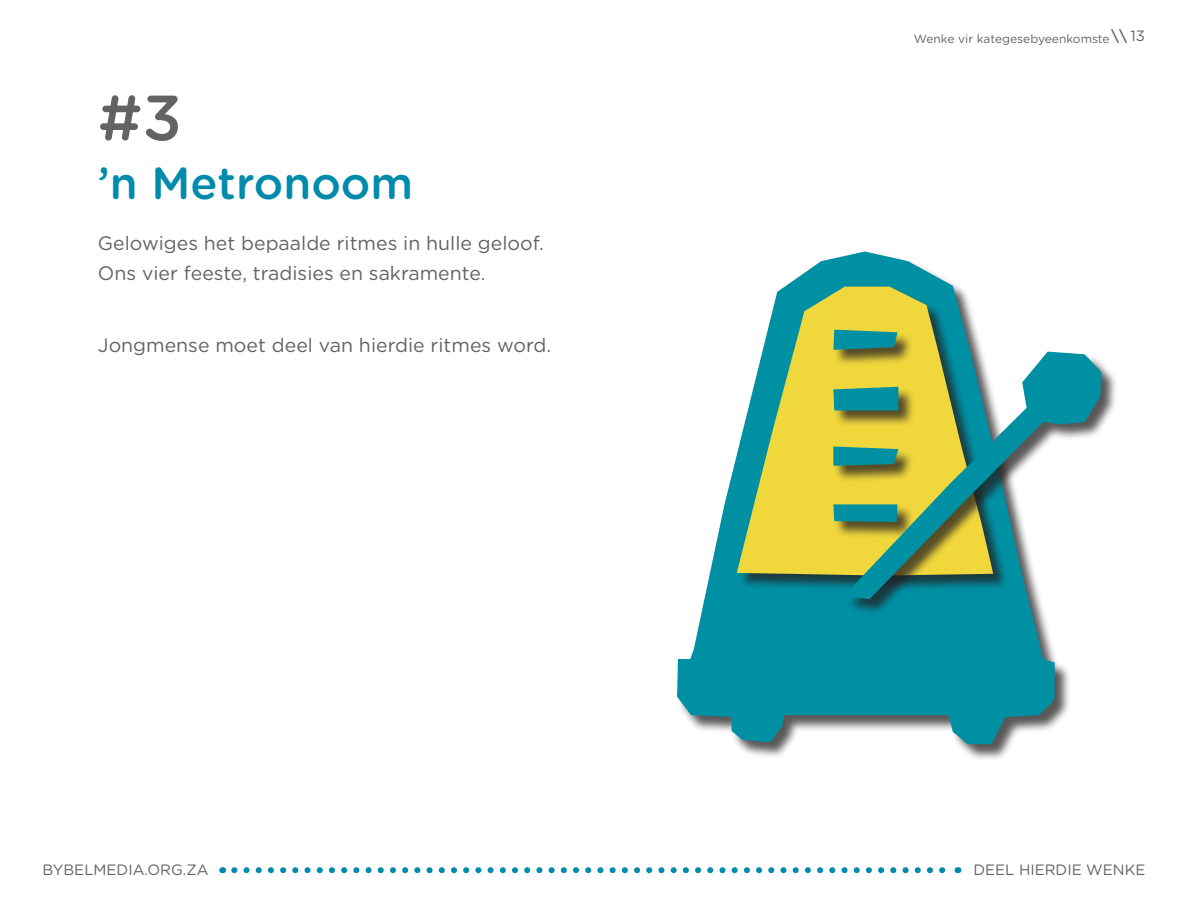
<style>
.page{position:relative;width:1188px;height:918px;background:#fff}
.page>*{position:absolute;margin:0;border:0;box-sizing:border-box;transform-origin:0 0}
.t1{font:500 63.75px "Gotham Rounded";color:#636366}
.t2{font:500 45px "Gotham Rounded";color:#008aac}
.t3{font:19.5px/30px "Gotham Rounded";color:#636366}
.t4{font:15px "Gotham Rounded";color:#636366}
.t5{font:12px "Gotham Rounded";color:#636366}
.s1{font-weight:500;font-size:15px}
.s2{font-size:15px}
</style>
<div class="page">
<svg style="left:234px;top:867px;width:712px;height:6px"></svg>
<div style="left:677px;top:252px;width:395px;height:509px;background:#231f20;opacity:.75"></div>
<svg style="left:677px;top:252px;width:378px;height:492px;fill:#0090a4"></svg>
<div style="left:738px;top:287px;width:271px;height:305px;background:#231f20;opacity:.75"></div>
<svg style="left:737px;top:287px;width:256px;height:289px;background:#b1c771"></svg>
<div style="left:834px;top:505px;width:80px;height:34px;background:#231f20;opacity:.75"></div>
<svg style="left:833px;top:504px;width:11px;height:18px"></svg>
<div style="left:834px;top:447px;width:80px;height:35px;background:#231f20;opacity:.75"></div>
<svg style="left:833px;top:446px;width:11px;height:20px"></svg>
<div style="left:834px;top:388px;width:81px;height:39px;background:#231f20;opacity:.75"></div>
<svg style="left:833px;top:387px;width:11px;height:23px"></svg>
<div style="left:834px;top:330px;width:80px;height:36px;background:#231f20;opacity:.75"></div>
<svg style="left:833px;top:330px;width:65px;height:20px"></svg>
<div style="left:845px;top:352px;width:273px;height:263px;background:#231f20;opacity:.75"></div>
<svg style="left:844px;top:352px;width:257px;height:247px"></svg>
<p class="t1" style="left:98px;top:72px;width:86px">#3</p>
<p class="t2" style="left:98px;top:151px;width:317px">’n Metronoom</p>
<p class="t3" style="left:98px;top:227px;width:447px">Gelowiges het bepaalde ritmes in hulle geloof.<br>Ons vier feeste, tradisies en sakramente.</p>
<p class="t3" style="left:98px;top:329px;width:455px">Jongmense moet deel van hierdie ritmes word.</p>
<p class="t5" style="left:914px;top:30px;width:233px">Wenke vir kategesebyeenkomste<span class="s1">\\</span> <span class="s2">13</span></p>
<p class="t4" style="left:43px;top:860px;width:168px">BYBELMEDIA.ORG.ZA</p>
<p class="t4" style="left:973px;top:860px;width:174px">DEEL HIERDIE WENKE</p>
</div>
